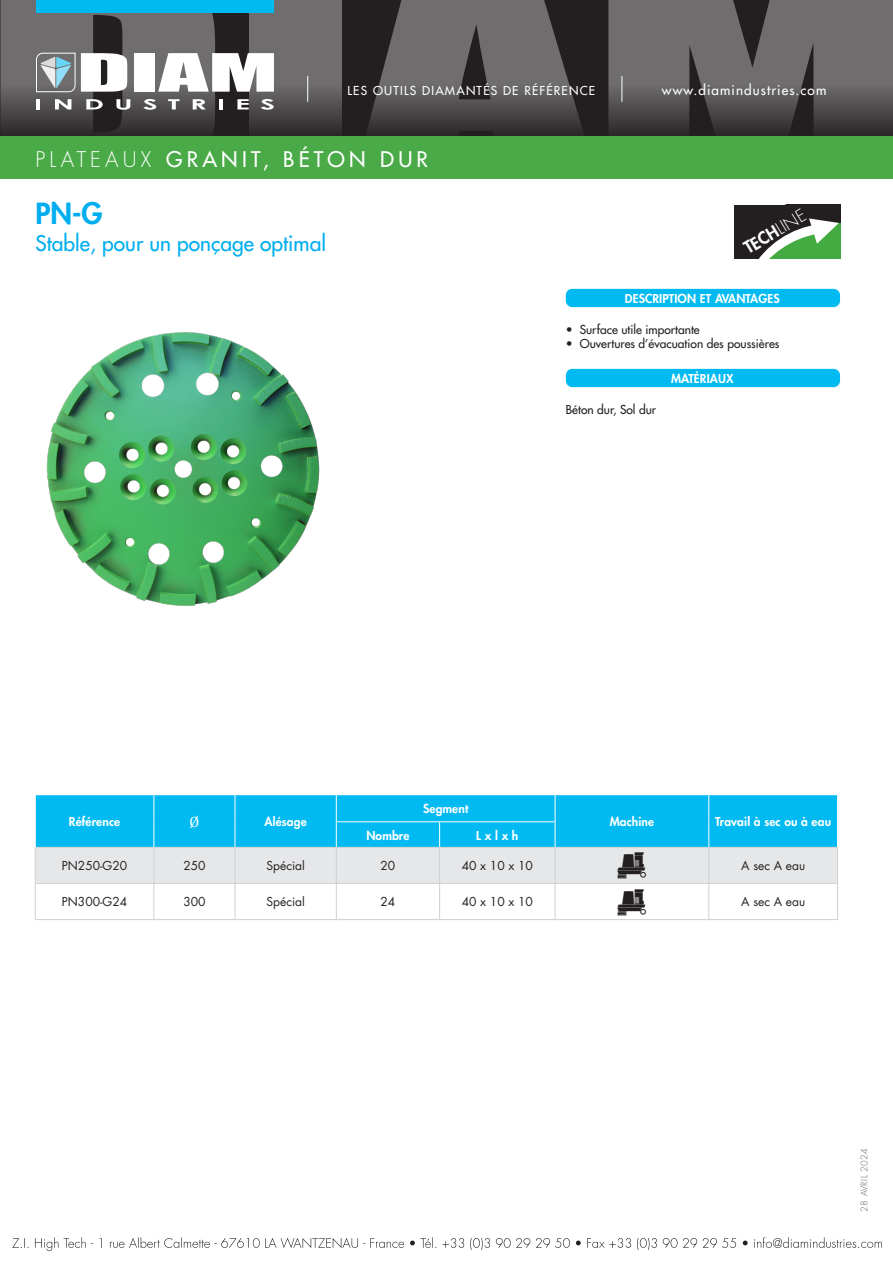
<style>
.page{position:relative;width:893px;height:1263px;background:#fff}
.page>*{position:absolute;margin:0;border:0;box-sizing:border-box;transform-origin:0 0}
.contenu_tableau{font:33px "Diam";color:#231f20}
.nom_du_produit{font:800 28.5px "Futura Std";color:#00aeef}
.accroche{font:500 21px "Futura Std";color:#00aeef}
.Titre_gamme{font:500 21px "Futura Std";letter-spacing:.2em;color:#fff}
.t1{font:800 16.8px "Futura Std";color:#fff}
.titre_tableau_diam{font:15px "Cambria Math";color:#fff}
.t2{font:500 13.5px "Futura Std";letter-spacing:.08em;color:#fff}
.titre_tableau{font:800 12px "Futura Std";letter-spacing:.01em;color:#fff}
.Style_de_paragraphe_2{font:500 12px "Futura Std";color:#231f20}
.contenu_tableau-2{font:12px "Futura Std";color:#231f20}
.t3{font:500 12px "Futura Std";letter-spacing:.1em;color:#fff}
.t4{font:300 9px "Futura Std";letter-spacing:.05em;color:#606063}
.s1{font-weight:300}
</style>
<div class="page">
<svg style="left:12px;top:1237px;width:870px;height:14px"></svg>
<div style="left:342px;top:0;width:266px;height:136px;background:#231f20"></div>
<div style="left:566px;top:289px;width:274px;height:18px;background:#00baf1;border-radius:6px"></div>
<div style="left:566px;top:369px;width:274px;height:18px;background:#00baf1;border-radius:6px"></div>
<img style="left:46px;top:332px;width:274px;height:274px">
<svg style="left:735px;top:205px;width:105px;height:54px;background:#4c624a"></svg>
<svg style="left:0;top:0;width:250px;height:136px"></svg>
<svg style="left:250px;top:0;width:92px;height:136px;background:#6c6a6a"></svg>
<svg style="left:358px;top:0;width:235px;height:136px;background:#4e4c4c"></svg>
<svg style="left:608px;top:0;width:285px;height:136px;background:#5c595a"></svg>
<div style="left:0;top:136px;width:893px;height:43px;background:#4aaa47"></div>
<hr style="left:35px;top:883px;width:119px;height:1px;background:#cfd0d2">
<hr style="left:35px;top:884px;width:1px;height:35px;background:#cfd0d2">
<hr style="left:154px;top:883px;width:81px;height:1px;background:#cfd0d2">
<hr style="left:154px;top:884px;width:1px;height:35px;background:#cfd0d2">
<hr style="left:235px;top:883px;width:101px;height:1px;background:#cfd0d2">
<hr style="left:235px;top:884px;width:1px;height:35px;background:#cfd0d2">
<hr style="left:336px;top:883px;width:104px;height:1px;background:#cfd0d2">
<hr style="left:336px;top:884px;width:1px;height:35px;background:#cfd0d2">
<hr style="left:440px;top:883px;width:115px;height:1px;background:#cfd0d2">
<hr style="left:439px;top:884px;width:1px;height:35px;background:#cfd0d2">
<hr style="left:555px;top:883px;width:154px;height:1px;background:#cfd0d2">
<hr style="left:555px;top:884px;width:1px;height:35px;background:#cfd0d2">
<hr style="left:709px;top:883px;width:129px;height:1px;background:#cfd0d2">
<hr style="left:709px;top:884px;width:1px;height:35px;background:#cfd0d2">
<hr style="left:837px;top:884px;width:1px;height:35px;background:#cfd0d2">
<hr style="left:35px;top:919px;width:119px;height:1px;background:#cfd0d2">
<hr style="left:154px;top:919px;width:81px;height:1px;background:#cfd0d2">
<hr style="left:235px;top:919px;width:101px;height:1px;background:#cfd0d2">
<hr style="left:336px;top:919px;width:104px;height:1px;background:#cfd0d2">
<hr style="left:440px;top:919px;width:115px;height:1px;background:#cfd0d2">
<hr style="left:555px;top:919px;width:154px;height:1px;background:#cfd0d2">
<hr style="left:709px;top:919px;width:129px;height:1px;background:#cfd0d2">
<svg style="left:35px;top:795px;width:803px;height:88px;background:#60cced"></svg>
<div style="left:36px;top:0;width:238px;height:13px;background:#00baf1"></div>
<p class="t3" style="left:347px;top:83px;width:249px">LES OUTILS DIAMANTÉS DE RÉFÉRENCE</p>
<p class="t2" style="left:662px;top:81px;width:166px">www.diamindustries.com</p>
<p class="Titre_gamme" style="left:36px;top:146px;width:394px"><span class="s1">PLATEAUX</span> GRANIT, BÉTON DUR</p>
<p class="nom_du_produit" style="left:36px;top:195px;width:69px">PN-G</p>
<p class="accroche" style="left:36px;top:230px;width:292px">Stable, pour un ponçage optimal</p>
<p class="t1" style="left:740px;top:240px;width:70px;rotate:-31deg">TECH<span class="s1">LINE</span></p>
<p class="titre_tableau" style="left:625px;top:291px;width:156px">DESCRIPTION ET AVANTAGES</p>
<p class="Style_de_paragraphe_2" style="left:566px;top:322px;width:135px">• Surface utile importante</p>
<p class="Style_de_paragraphe_2" style="left:566px;top:336px;width:215px">• Ouvertures d’évacuation des poussières</p>
<p class="Style_de_paragraphe_2" style="left:566px;top:402px;width:92px">Béton dur, Sol dur</p>
<p class="titre_tableau" style="left:671px;top:371px;width:64px">MATÉRIAUX</p>
<p class="titre_tableau" style="left:69px;top:814px;width:53px">Référence</p>
<p class="titre_tableau_diam" style="left:190px;top:813px;width:11px">Ø</p>
<p class="titre_tableau" style="left:265px;top:814px;width:44px">Alésage</p>
<p class="titre_tableau" style="left:423px;top:801px;width:47px">Segment</p>
<p class="titre_tableau" style="left:366px;top:827px;width:45px">Nombre</p>
<p class="titre_tableau" style="left:476px;top:827px;width:44px">L x l x h</p>
<p class="titre_tableau" style="left:610px;top:814px;width:46px">Machine</p>
<p class="titre_tableau" style="left:715px;top:814px;width:117px">Travail à sec ou à eau</p>
<p class="contenu_tableau-2" style="left:62px;top:858px;width:67px">PN250-G20</p>
<p class="contenu_tableau-2" style="left:183px;top:858px;width:24px">250</p>
<p class="contenu_tableau-2" style="left:266px;top:858px;width:40px">Spécial</p>
<p class="contenu_tableau-2" style="left:381px;top:858px;width:16px">20</p>
<p class="contenu_tableau-2" style="left:462px;top:858px;width:73px">40 x 10 x 10</p>
<p class="contenu_tableau" style="left:615px;top:850px;width:34px">K</p>
<p class="contenu_tableau-2" style="left:741px;top:858px;width:65px">A sec A eau</p>
<p class="contenu_tableau-2" style="left:62px;top:894px;width:67px">PN300-G24</p>
<p class="contenu_tableau-2" style="left:183px;top:894px;width:24px">300</p>
<p class="contenu_tableau-2" style="left:266px;top:894px;width:40px">Spécial</p>
<p class="contenu_tableau-2" style="left:381px;top:894px;width:16px">24</p>
<p class="contenu_tableau-2" style="left:462px;top:894px;width:73px">40 x 10 x 10</p>
<p class="contenu_tableau" style="left:615px;top:886px;width:34px">K</p>
<p class="contenu_tableau-2" style="left:741px;top:894px;width:65px">A sec A eau</p>
<p class="t4" style="left:859px;top:1212px;width:65px;rotate:-90deg">28 avril 2024</p>
</div>
